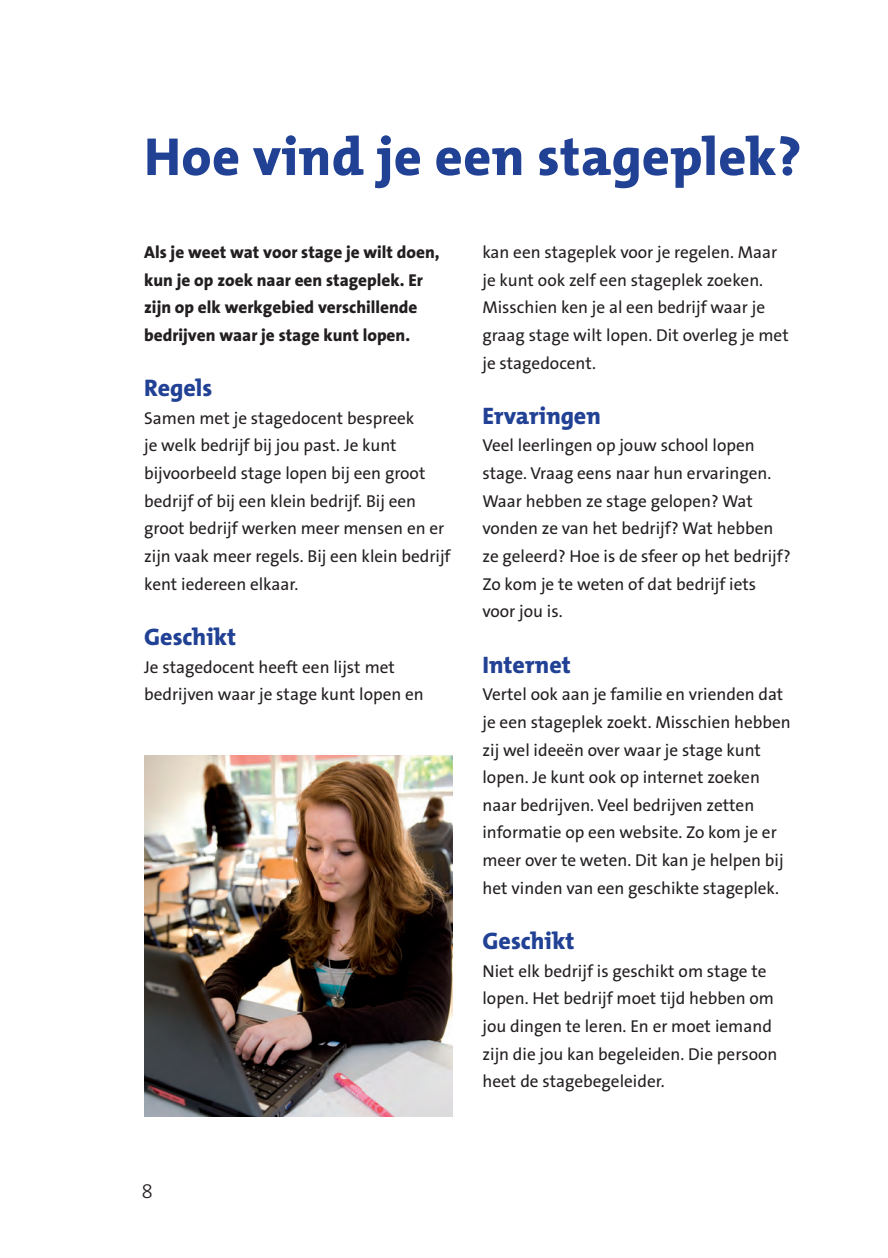
<style>
.page{position:relative;width:888px;height:1258px;background:#fff}
.page>*{position:absolute;margin:0;border:0;box-sizing:border-box;transform-origin:0 0}
.t1{font:800 54px "The Mix B8";letter-spacing:.01em;color:#214195}
.t2{font:800 24px "The Mix B8";color:#214195}
.t3{font:300 21px "The Sans B3";color:#231f20}
.t4{font:17.25px/27.6px "The Sans B5 Plain";color:#231f20}
.t5{font:800 17.25px/27.6px "The Sans B8";color:#231f20}
</style>
<div class="page">
<img style="left:144px;top:755px;width:309px;height:361px">
<h1 class="t1" style="left:144px;top:128px;width:659px">Hoe vind je een stageplek?</h1>
<p class="t5" style="left:144px;top:239px;width:297px">Als je weet wat voor stage je wilt doen, kun je op zoek naar een stageplek. Er zijn op elk werkgebied verschillende bedrijven waar je stage kunt lopen.</p>
<h2 class="t2" style="left:144px;top:375px;width:70px">Regels</h2>
<p class="t4" style="left:144px;top:405px;width:308px">Samen met je stagedocent bespreek<br>je welk bedrijf bij jou past. Je kunt bijvoorbeeld stage lopen bij een groot bedrijf of bij een klein bedrijf. Bij een groot bedrijf werken meer mensen en er zijn vaak meer regels. Bij een klein bedrijf kent iedereen elkaar.</p>
<h2 class="t2" style="left:144px;top:624px;width:94px">Geschikt</h2>
<p class="t4" style="left:144px;top:654px;width:281px">Je stagedocent heeft een lijst met bedrijven waar je stage kunt lopen en</p>
<p class="t4" style="left:482px;top:239px;width:308px">kan een stageplek voor je regelen. Maar je kunt ook zelf een stageplek zoeken.<br>Misschien ken je al een bedrijf waar je graag stage wilt lopen. Dit overleg je met je stagedocent.</p>
<h2 class="t2" style="left:482px;top:403px;width:120px">Ervaringen</h2>
<p class="t4" style="left:482px;top:433px;width:310px">Veel leerlingen op jouw school lopen stage. Vraag eens naar hun ervaringen.<br>Waar hebben ze stage gelopen? Wat vonden ze van het bedrijf? Wat hebben ze geleerd? Hoe is de sfeer op het bedrijf?<br>Zo kom je te weten of dat bedrijf iets voor jou is.</p>
<h2 class="t2" style="left:482px;top:652px;width:90px">Internet</h2>
<p class="t4" style="left:482px;top:682px;width:310px">Vertel ook aan je familie en vrienden dat je een stageplek zoekt. Misschien hebben zij wel ideeën over waar je stage kunt lopen. Je kunt ook op internet zoeken naar bedrijven. Veel bedrijven zetten informatie op een website. Zo kom je er meer over te weten. Dit kan je helpen bij het vinden van een geschikte stageplek.</p>
<h2 class="t2" style="left:482px;top:928px;width:94px">Geschikt</h2>
<p class="t4" style="left:482px;top:958px;width:297px">Niet elk bedrijf is geschikt om stage te lopen. Het bedrijf moet tijd hebben om jou dingen te leren. En er moet iemand zijn die jou kan begeleiden. Die persoon heet de stagebegeleider.</p>
<p class="t3" style="left:141px;top:1180px;width:13px">8</p>
</div>
